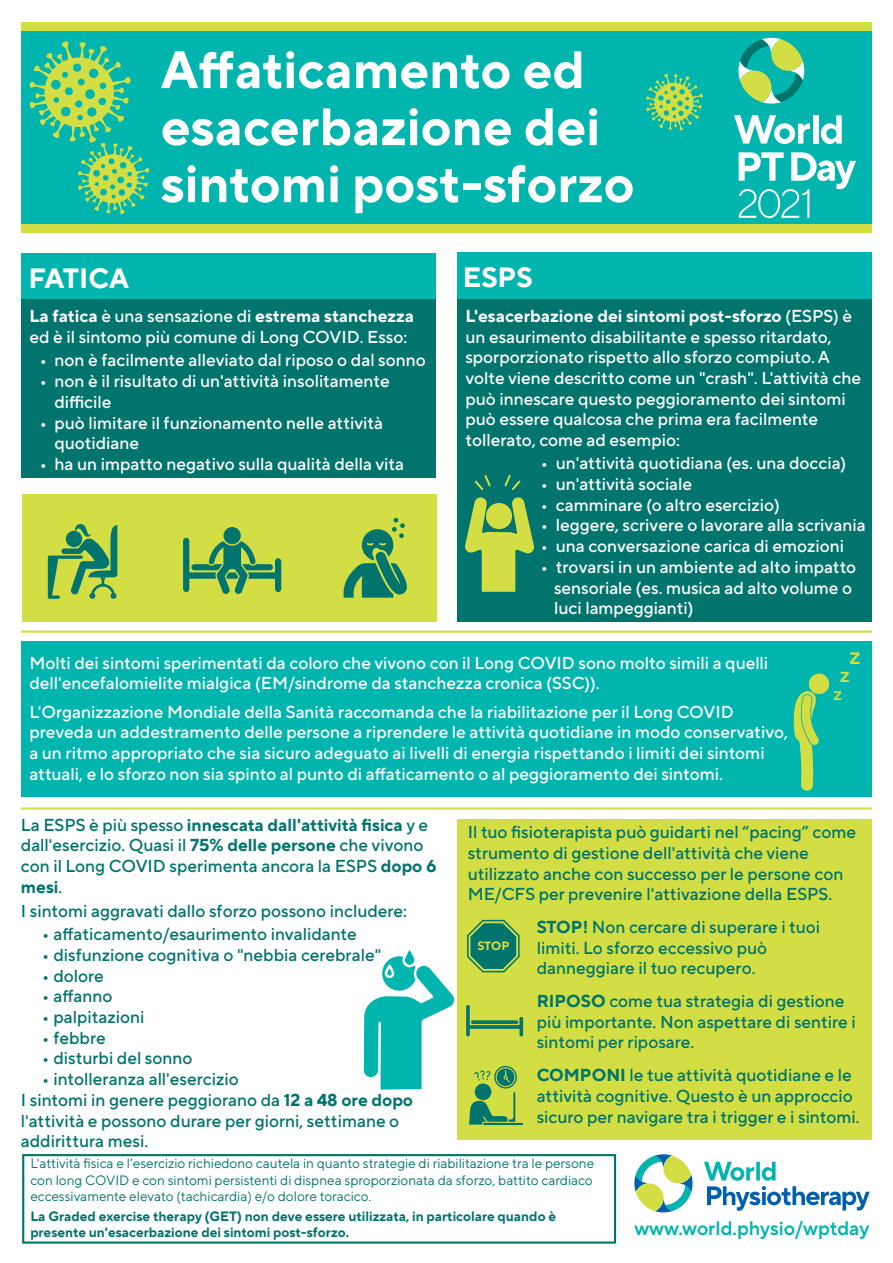
<style>
.page{position:relative;width:893px;height:1263px;background:#fff}
.page>*{position:absolute;margin:0;border:0;box-sizing:border-box;transform-origin:0 0}
.t1{font:700 52.5px/57px "TT Norms Pro";color:#fff}
.t2{font:700 27.75px "TT Norms Pro";color:#fff}
.t3{font:500 24px "TT Norms Pro";color:#d2de43}
.t4{font:500 21px "TT Norms Pro";color:#d2de43}
.t5{font:600 19.5px "TT Norms Pro";color:#00b5ae}
.t6{font:500 18px "TT Norms Pro";color:#d2de43}
.t7{font:500 17.25px/20.7px "TT Norms Pro";color:#fff}
.t8{font:500 17.25px/20.7px "TT Norms Pro";color:#00746d}
.t9{font:13.5px/16.5px "TT Norms Pro";color:#00746d;text-align:justify}
.t10{font:700 13.5px/16.5px "TT Norms Pro";color:#00746d}
.t11{font:700 12px "TT Norms Pro";color:#d2de43}
.s1{font-weight:700}
</style>
<div class="page">
<div style="left:22px;top:494px;width:415px;height:127px;background:#d2de43"></div>
<div style="left:21px;top:25px;width:851px;height:199px;background:#00b5ae"></div>
<div style="left:21px;top:224px;width:851px;height:9px;background:#d2de43"></div>
<div style="left:21px;top:22px;width:851px;height:9px;background:#d2de43"></div>
<svg style="left:738px;top:38px;width:66px;height:66px"></svg>
<svg style="left:734px;top:115px;width:76px;height:29px"></svg>
<div style="left:813px;top:115px;width:6px;height:29px;background:#fff"></div>
<svg style="left:821px;top:115px;width:21px;height:29px"></svg>
<svg style="left:739px;top:152px;width:117px;height:66px"></svg>
<svg style="left:29px;top:41px;width:121px;height:173px"></svg>
<svg style="left:646px;top:74px;width:57px;height:57px"></svg>
<div style="left:21px;top:294px;width:415px;height:184px;background:#00746d"></div>
<div style="left:21px;top:253px;width:415px;height:46px;background:#00b5ae"></div>
<div style="left:457px;top:294px;width:415px;height:327px;background:#00746d"></div>
<div style="left:457px;top:253px;width:415px;height:46px;background:#00b5ae"></div>
<svg style="left:704px;top:1162px;width:166px;height:49px"></svg>
<svg style="left:634px;top:1154px;width:59px;height:58px"></svg>
<div style="left:22px;top:1154px;width:594px;height:89px;border:2px solid #00746d"></div>
<hr style="left:21px;top:631px;width:851px;height:2px;background:#d2de43">
<svg style="left:343px;top:518px;width:64px;height:80px"></svg>
<div style="left:224px;top:527px;width:17px;height:17px;background:#00746d;border-radius:50%"></div>
<svg style="left:183px;top:538px;width:98px;height:56px"></svg>
<svg style="left:48px;top:524px;width:69px;height:75px"></svg>
<div style="left:21px;top:642px;width:851px;height:155px;background:#00b5ae"></div>
<hr style="left:21px;top:807px;width:851px;height:2px;background:#d2de43">
<div style="left:457px;top:819px;width:415px;height:320px;background:#d2de43"></div>
<svg style="left:793px;top:688px;width:26px;height:103px"></svg>
<div style="left:809px;top:673px;width:20px;height:21px;background:#d2de43;border-radius:50%"></div>
<svg style="left:405px;top:950px;width:9px;height:15px"></svg>
<svg style="left:364px;top:956px;width:90px;height:133px"></svg>
<svg style="left:465px;top:497px;width:69px;height:95px"></svg>
<svg style="left:504px;top:475px;width:16px;height:15px"></svg>
<svg style="left:475px;top:475px;width:16px;height:15px"></svg>
<div style="left:486px;top:503px;width:26px;height:26px;background:#d2de43;border-radius:50%"></div>
<svg style="left:467px;top:919px;width:53px;height:54px"></svg>
<svg style="left:466px;top:1005px;width:57px;height:31px"></svg>
<svg style="left:469px;top:1066px;width:54px;height:59px"></svg>
<h2 class="t2" style="left:28px;top:257px;width:102px">FATICA</h2>
<h1 class="t1" style="left:161px;top:37px;width:475px">Affaticamento ed esacerbazione dei sintomi post-sforzo</h1>
<h2 class="t2" style="left:463px;top:257px;width:71px">ESPS</h2>
<p class="t7" style="left:29px;top:305px;width:386px"><span class="s1">La fatica</span> è una sensazione di <span class="s1">estrema stanchezza </span>ed è il sintomo più comune di Long COVID. Esso:</p>
<p class="t7" style="left:39px;top:349px;width:388px">• non è facilmente alleviato dal riposo o dal sonno</p>
<p class="t7" style="left:54px;top:369px;width:337px;text-indent:-15px">• non è il risultato di un'attività insolitamente difficile</p>
<p class="t7" style="left:54px;top:411px;width:330px;text-indent:-15px">• può limitare il funzionamento nelle attività quotidiane</p>
<p class="t7" style="left:39px;top:452px;width:366px">• ha un impatto negativo sulla qualità della vita</p>
<p class="t7" style="left:465px;top:304px;width:397px"><span class="s1">L'esacerbazione dei sintomi post-sforzo</span> (ESPS) è un esaurimento disabilitante e spesso ritardato, sporporzionato rispetto allo sforzo compiuto. A volte viene descritto come un "crash". L'attività che può innescare questo peggioramento dei sintomi può essere qualcosa che prima era facilmente tollerato, come ad esempio:</p>
<p class="t7" style="left:541px;top:452px;width:307px">• un'attività quotidiana (es. una doccia)</p>
<p class="t7" style="left:541px;top:472px;width:153px">• un'attività sociale</p>
<p class="t7" style="left:541px;top:493px;width:241px">• camminare (o altro esercizio)</p>
<p class="t7" style="left:541px;top:514px;width:326px">• leggere, scrivere o lavorare alla scrivania</p>
<p class="t7" style="left:541px;top:534px;width:305px">• una conversazione carica di emozioni</p>
<p class="t7" style="left:554px;top:555px;width:304px;text-indent:-14px">• trovarsi in un ambiente ad alto impatto sensoriale (es. musica ad alto volume o luci lampeggianti)</p>
<p class="t7" style="left:29px;top:651px;width:740px">Molti dei sintomi sperimentati da coloro che vivono con il Long COVID sono molto simili a quelli dell'encefalomielite mialgica (EM/sindrome da stanchezza cronica (SSC)).</p>
<p class="t7" style="left:29px;top:700px;width:760px">L'Organizzazione Mondiale della Sanità raccomanda che la riabilitazione per il Long COVID preveda un addestramento delle persone a riprendere le attività quotidiane in modo conservativo, a un ritmo appropriato che sia sicuro adeguato ai livelli di energia rispettando i limiti dei sintomi attuali, e lo sforzo non sia spinto al punto di affaticamento o al peggioramento dei sintomi.</p>
<h3 class="t3" style="left:849px;top:638px;width:13px">z</h3>
<p class="t4" style="left:840px;top:660px;width:12px">z</p>
<p class="t6" style="left:833px;top:680px;width:10px">z</p>
<p class="t8" style="left:21px;top:813px;width:417px">La ESPS è più spesso <span class="s1">innescata dall'attività fisica</span> y e dall'esercizio. Quasi il <span class="s1">75% delle persone</span> che vivono con il Long COVID sperimenta ancora la ESPS <span class="s1">dopo 6 mesi</span>.</p>
<p class="t8" style="left:21px;top:899px;width:388px">I sintomi aggravati dallo sforzo possono includere:</p>
<p class="t8" style="left:42px;top:922px;width:316px">• affaticamento/esaurimento invalidante</p>
<p class="t8" style="left:42px;top:943px;width:341px">• disfunzione cognitiva o "nebbia cerebrale"</p>
<p class="t8" style="left:42px;top:964px;width:64px">• dolore</p>
<p class="t8" style="left:42px;top:984px;width:72px">• affanno</p>
<p class="t8" style="left:42px;top:1005px;width:104px">• palpitazioni</p>
<p class="t8" style="left:42px;top:1026px;width:65px">• febbre</p>
<p class="t8" style="left:42px;top:1047px;width:152px">• disturbi del sonno</p>
<p class="t8" style="left:21px;top:1067px;width:394px;text-indent:21px">• intolleranza all'esercizio<br>I sintomi in genere peggiorano da <span class="s1">12 a 48 ore dopo </span>l'attività e possono durare per giorni, settimane o addirittura mesi.</p>
<p class="t9" style="left:30px;top:1154px;width:565px">L'attività fisica e l’esercizio richiedono cautela in quanto strategie di riabilitazione tra le persone con long COVID e con sintomi persistenti di dispnea sproporzionata da sforzo, battito cardiaco eccessivamente elevato (tachicardia) e/o dolore toracico.</p>
<p class="t10" style="left:30px;top:1207px;width:527px">La Graded exercise therapy (GET) non deve essere utilizzata, in particolare quando è presente un'esacerbazione dei sintomi post-sforzo.</p>
<p class="t5" style="left:634px;top:1214px;width:236px">www.world.physio/wptday</p>
<p class="t8" style="left:468px;top:820px;width:390px">Il tuo fisioterapista può guidarti nel “pacing” come strumento di gestione dell'attività che viene utilizzato anche con successo per le persone con ME/CFS per prevenire l'attivazione della ESPS.</p>
<p class="t8" style="left:537px;top:915px;width:285px"><span class="s1">STOP!</span> Non cercare di superare i tuoi limiti. Lo sforzo eccessivo può danneggiare il tuo recupero.</p>
<p class="t8" style="left:537px;top:989px;width:321px"><span class="s1">RIPOSO</span> come tua strategia di gestione più importante. Non aspettare di sentire i sintomi per riposare.</p>
<p class="t8" style="left:537px;top:1063px;width:324px"><span class="s1">COMPONI</span> le tue attività quotidiane e le attività cognitive. Questo è un approccio sicuro per navigare tra i trigger e i sintomi.</p>
<p class="t11" style="left:478px;top:937px;width:33px">STOP</p>
</div>
